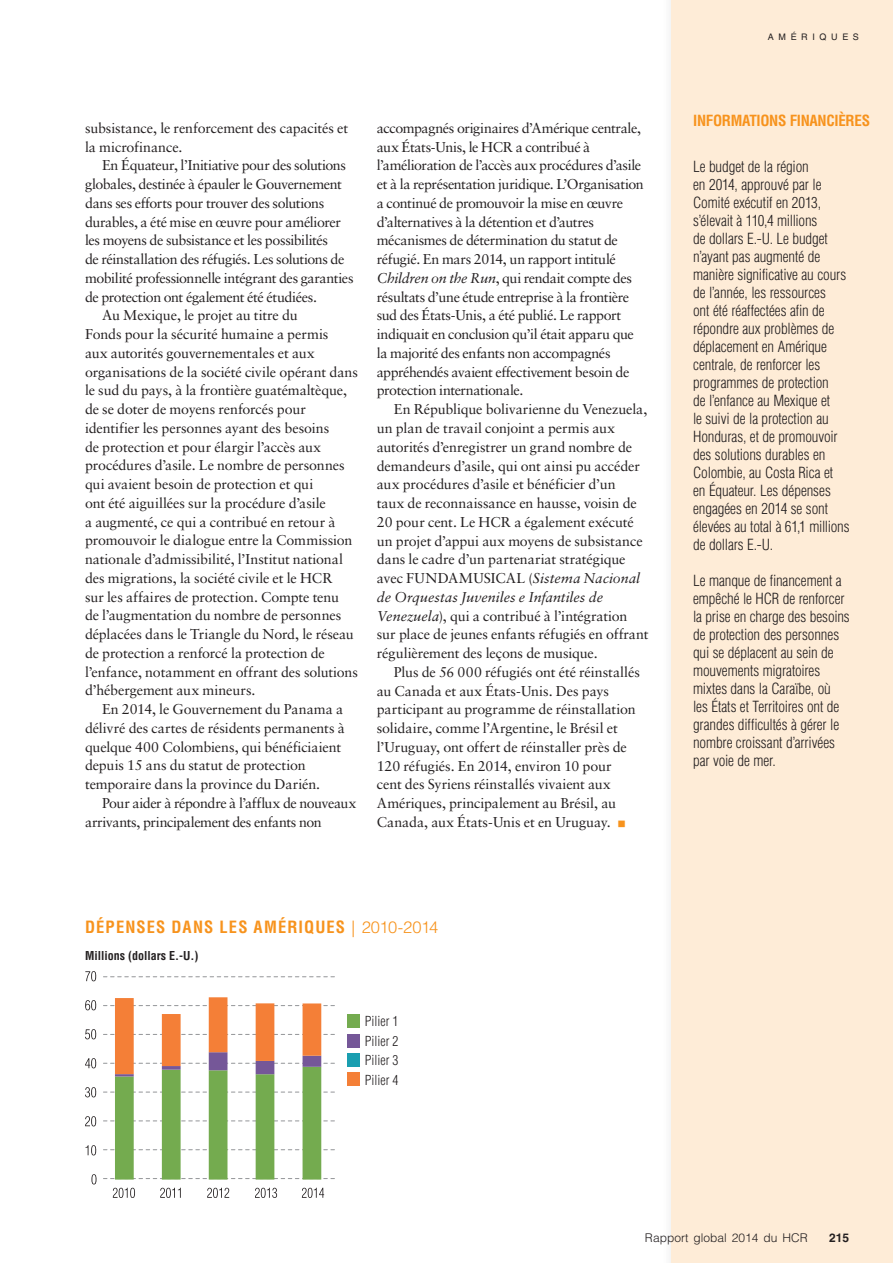
<style>
.page{position:relative;width:893px;height:1263px;background:#fff}
.page>*{position:absolute;margin:0;border:0;box-sizing:border-box;transform-origin:0 0}
.t1{font:700 condensed 16.5px "Helvetica LT Std";letter-spacing:.07em;color:#f7931d}
.t2{font:300 condensed 15px/18px "Helvetica LT Std";letter-spacing:-.005em;color:#231f20}
.t3{font:700 condensed 15px "Helvetica LT Std";letter-spacing:-.02em;color:#f7931d}
.t4{font:14.25px/18.8px "Sabon LT Std";letter-spacing:-.015em;color:#231f20}
.t5{font:300 condensed 13.5px/19.5px "Helvetica LT Std";color:#231f20;text-align:justify}
.t6{font:300 12px "Helvetica";color:#231f20}
.t7{font:700 condensed 12px "Helvetica LT Std";color:#231f20}
.t8{font:700 12px "Helvetica CE";color:#231f20}
.t9{font:9px "Helvetica LT Std";letter-spacing:.52em;color:#231f20}
.s1{font-style:italic}
.s2{color:#f7931d}
.s3{font-weight:300;font-stretch:normal}
</style>
<div class="page">
<img style="left:670px;top:0;width:2px;height:1263px">
<div style="left:672px;top:0;width:221px;height:1263px;background:#feecd7"></div>
<svg style="left:103px;top:976px;width:231px;height:1px"></svg>
<svg style="left:91px;top:1174px;width:6px;height:10px"></svg>
<svg style="left:85px;top:1145px;width:11px;height:10px"></svg>
<svg style="left:85px;top:1116px;width:11px;height:10px"></svg>
<svg style="left:85px;top:1087px;width:11px;height:10px"></svg>
<svg style="left:85px;top:1058px;width:11px;height:10px"></svg>
<svg style="left:85px;top:1029px;width:11px;height:10px"></svg>
<svg style="left:85px;top:1000px;width:11px;height:10px"></svg>
<svg style="left:85px;top:971px;width:11px;height:10px"></svg>
<svg style="left:113px;top:1188px;width:22px;height:10px"></svg>
<svg style="left:160px;top:1188px;width:21px;height:10px"></svg>
<svg style="left:207px;top:1188px;width:22px;height:10px"></svg>
<svg style="left:255px;top:1188px;width:22px;height:10px"></svg>
<svg style="left:302px;top:1188px;width:22px;height:10px"></svg>
<div style="left:347px;top:1015px;width:13px;height:13px;background:#74ab4f"></div>
<div style="left:347px;top:1034px;width:13px;height:13px;background:#755798"></div>
<div style="left:347px;top:1053px;width:13px;height:13px;background:#1a9eb0"></div>
<div style="left:347px;top:1072px;width:13px;height:13px;background:#f47f37"></div>
<svg style="left:103px;top:997px;width:231px;height:182px"></svg>
<p class="t4" style="left:85px;top:118px;width:265px">subsistance, le renforcement des capacités et la microfinance.</p>
<p class="t4" style="left:102px;top:156px;width:245px">En Équateur, l’Initiative pour des solutions</p>
<p class="t4" style="left:85px;top:175px;width:258px">globales, destinée à épauler le Gouvernement</p>
<p class="t4" style="left:85px;top:193px;width:241px">dans ses efforts pour trouver des solutions</p>
<p class="t4" style="left:85px;top:212px;width:257px">durables, a été mise en œuvre pour améliorer</p>
<p class="t4" style="left:85px;top:231px;width:245px">les moyens de subsistance et les possibilités</p>
<p class="t4" style="left:85px;top:250px;width:261px">de réinstallation des réfugiés. Les solutions de</p>
<p class="t4" style="left:85px;top:268px;width:270px">mobilité professionnelle intégrant des garanties</p>
<p class="t4" style="left:85px;top:287px;width:234px">de protection ont également été étudiées.</p>
<p class="t4" style="left:102px;top:306px;width:197px">Au Mexique, le projet au titre du</p>
<p class="t4" style="left:85px;top:325px;width:245px">Fonds pour la sécurité humaine a permis</p>
<p class="t4" style="left:85px;top:343px;width:231px">aux autorités gouvernementales et aux</p>
<p class="t4" style="left:85px;top:362px;width:274px">organisations de la société civile opérant dans</p>
<p class="t4" style="left:85px;top:381px;width:264px">le sud du pays, à la frontière guatémaltèque,</p>
<p class="t4" style="left:85px;top:400px;width:223px">de se doter de moyens renforcés pour</p>
<p class="t4" style="left:85px;top:418px;width:246px">identifier les personnes ayant des besoins</p>
<p class="t4" style="left:85px;top:437px;width:238px">de protection et pour élargir l’accès aux</p>
<p class="t4" style="left:85px;top:456px;width:261px">procédures d’asile. Le nombre de personnes</p>
<p class="t4" style="left:85px;top:475px;width:230px">qui avaient besoin de protection et qui</p>
<p class="t4" style="left:85px;top:493px;width:242px">ont été aiguillées sur la procédure d’asile</p>
<p class="t4" style="left:85px;top:512px;width:252px">a augmenté, ce qui a contribué en retour à</p>
<p class="t4" style="left:85px;top:531px;width:269px">promouvoir le dialogue entre la Commission</p>
<p class="t4" style="left:85px;top:550px;width:259px">nationale d’admissibilité, l’Institut national</p>
<p class="t4" style="left:85px;top:568px;width:249px">des migrations, la société civile et le HCR</p>
<p class="t4" style="left:85px;top:587px;width:255px">sur les affaires de protection. Compte tenu</p>
<p class="t4" style="left:85px;top:606px;width:258px">de l’augmentation du nombre de personnes</p>
<p class="t4" style="left:85px;top:625px;width:270px">déplacées dans le Triangle du Nord, le réseau</p>
<p class="t4" style="left:85px;top:643px;width:241px">de protection a renforcé la protection de</p>
<p class="t4" style="left:85px;top:662px;width:274px">l’enfance, notamment en offrant des solutions</p>
<p class="t4" style="left:85px;top:681px;width:172px">d’hébergement aux mineurs.</p>
<p class="t4" style="left:102px;top:700px;width:243px">En 2014, le Gouvernement du Panama a</p>
<p class="t4" style="left:85px;top:718px;width:261px">délivré des cartes de résidents permanents à</p>
<p class="t4" style="left:85px;top:737px;width:258px">quelque 400 Colombiens, qui bénéficiaient</p>
<p class="t4" style="left:85px;top:756px;width:222px">depuis 15 ans du statut de protection</p>
<p class="t4" style="left:85px;top:775px;width:237px">temporaire dans la province du Darién.</p>
<p class="t4" style="left:102px;top:793px;width:256px">Pour aider à répondre à l’afflux de nouveaux</p>
<p class="t4" style="left:85px;top:812px;width:238px">arrivants, principalement des enfants non</p>
<p class="t4" style="left:377px;top:118px;width:268px">accompagnés originaires d’Amérique centrale, aux États-Unis, le HCR a contribué à l’amélioration de l’accès aux procédures d’asile et à la représentation juridique. L’Organisation a continué de promouvoir la mise en œuvre d’alternatives à la détention et d’autres mécanismes de détermination du statut de réfugié. En mars 2014, un rapport intitulé <span class="s1">Children on the Run</span>, qui rendait compte des résultats d’une étude entreprise à la frontière sud des États-Unis, a été publié. Le rapport indiquait en conclusion qu’il était apparu que la majorité des enfants non accompagnés appréhendés avaient effectivement besoin de protection internationale.</p>
<p class="t4" style="left:377px;top:400px;width:273px;text-indent:17px">En République bolivarienne du Venezuela, un plan de travail conjoint a permis aux autorités d’enregistrer un grand nombre de demandeurs d’asile, qui ont ainsi pu accéder aux procédures d’asile et bénéficier d’un<br>taux de reconnaissance en hausse, voisin de 20 pour cent. Le HCR a également exécuté un projet d’appui aux moyens de subsistance dans le cadre d’un partenariat stratégique avec FUNDAMUSICAL (<span class="s1">Sistema Nacional de Orquestas Juveniles e Infantiles de Venezuela</span>), qui a contribué à l’intégration sur place de jeunes enfants réfugiés en offrant régulièrement des leçons de musique.</p>
<p class="t4" style="left:377px;top:662px;width:265px;text-indent:17px">Plus de 56 000 réfugiés ont été réinstallés au Canada et aux États-Unis. Des pays participant au programme de réinstallation solidaire, comme l’Argentine, le Brésil et l’Uruguay, ont offert de réinstaller près de 120 réfugiés. En 2014, environ 10 pour cent des Syriens réinstallés vivaient aux Amériques, principalement au Brésil, au Canada, aux États-Unis et en Uruguay. <span class="s2">■</span></p>
<p class="t1" style="left:85px;top:917px;width:355px">DÉPENSES DANS LES AMÉRIQUES <span class="s3">| 2010-2014</span></p>
<p class="t7" style="left:85px;top:948px;width:115px">Millions (dollars E.-U.)</p>
<p class="t5" style="left:365px;top:1011px;width:35px">Pilier 1<br>Pilier 2<br>Pilier 3<br>Pilier 4</p>
<p class="t9" style="left:768px;top:32px;width:93px">AMÉRIQUES</p>
<p class="t3" style="left:693px;top:111px;width:178px">INFORMATIONS FINANCIÈRES</p>
<p class="t2" style="left:693px;top:158px;width:158px">Le budget de la région<br>en 2014, approuvé par le<br>Comité exécutif en 2013, s’élevait à 110,4 millions<br>de dollars E.-U. Le budget n’ayant pas augmenté de manière significative au cours de l’année, les ressources<br>ont été réaffectées afin de répondre aux problèmes de déplacement en Amérique centrale, de renforcer les programmes de protection<br>de l’enfance au Mexique et<br>le suivi de la protection au<br>Honduras, et de promouvoir des solutions durables en<br>Colombie, au Costa Rica et<br>en Équateur. Les dépenses engagées en 2014 se sont élevées au total à 61,1 millions de dollars E.-U.</p>
<p class="t2" style="left:693px;top:572px;width:158px">Le manque de financement a empêché le HCR de renforcer la prise en charge des besoins de protection des personnes qui se déplacent au sein de mouvements migratoires mixtes dans la Caraïbe, où<br>les États et Territoires ont de grandes difficultés à gérer le nombre croissant d’arrivées par voie de mer.</p>
<p class="t6" style="left:645px;top:1230px;width:164px">Rapport global 2014 du HCR</p>
<p class="t8" style="left:829px;top:1230px;width:22px">215</p>
</div>
